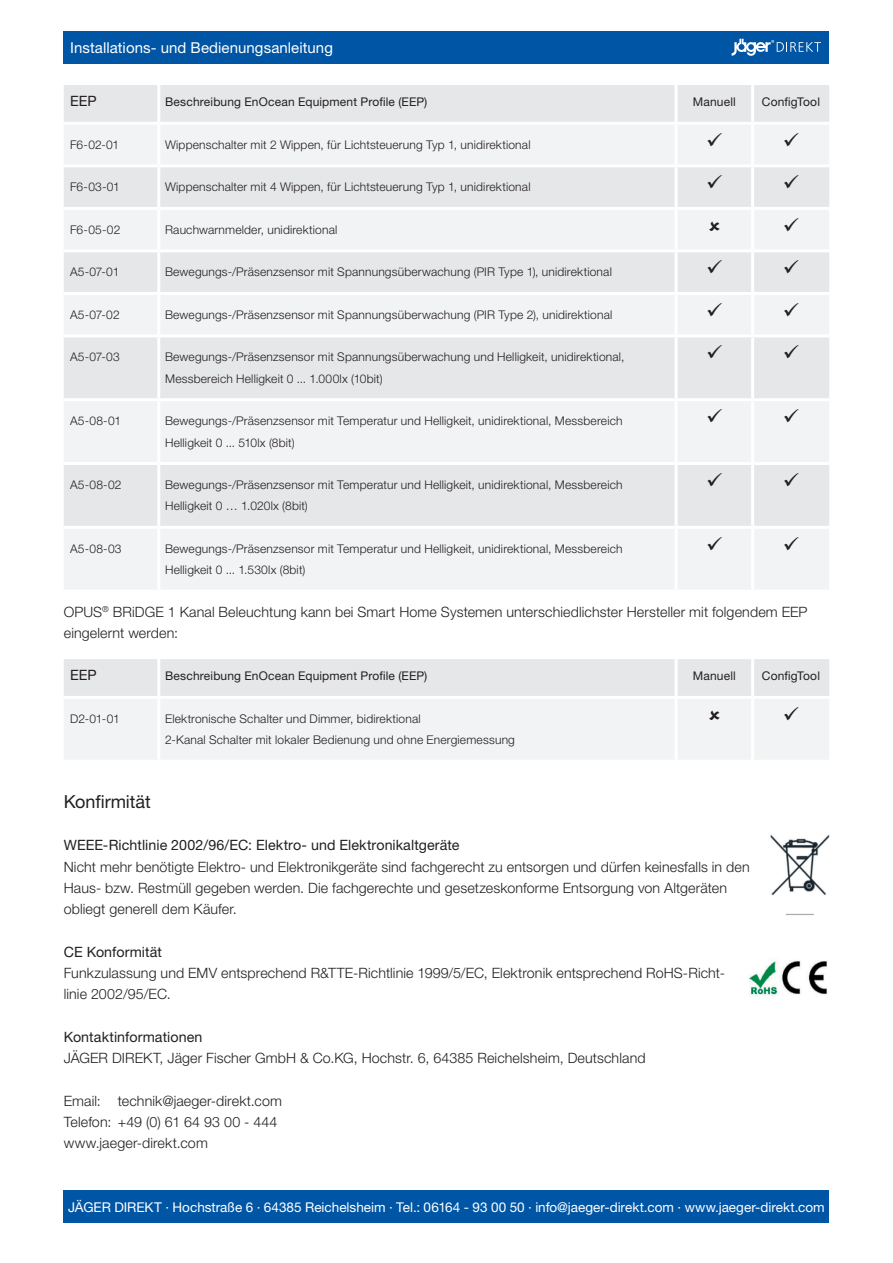
<style>
.page{position:relative;width:893px;height:1263px;background:#fff}
.page>*{position:absolute;margin:0;border:0;box-sizing:border-box;transform-origin:0 0}
.t1{font:18px "Helvetica Neue LT Pro";letter-spacing:-.005em;color:#231f20}
.t2{font:15px "Helvetica Neue LT Pro";letter-spacing:.005em;color:#fff}
.t3{font:300 14.25px/21.3px "Helvetica Neue LT Pro";letter-spacing:.01em;color:#231f20}
.t4{font:14.25px "Helvetica Neue LT Pro";letter-spacing:.005em;color:#231f20}
.t5{font:13.5px "Helvetica Neue LT Pro";color:#fff}
.t6{font:300 12px/21.3px "Helvetica Neue LT Pro";letter-spacing:.015em;color:#231f20}
.t7{font:12px "Helvetica Neue LT Pro";letter-spacing:.015em;color:#231f20}
</style>
<div class="page">
<div style="left:64px;top:1191px;width:765px;height:32px;background:#0155a5"></div>
<div style="left:64px;top:31px;width:765px;height:33px;background:#0155a5"></div>
<svg style="left:732px;top:39px;width:89px;height:17px"></svg>
<div style="left:64px;top:85px;width:765px;height:37px;background:#e6e7e9"></div>
<svg style="left:64px;top:125px;width:765px;height:464px;fill:#f2f3f4"></svg>
<hr style="left:64px;top:164px;width:95px;height:3px;background:#fff">
<hr style="left:159px;top:164px;width:517px;height:3px;background:#fff">
<hr style="left:676px;top:164px;width:77px;height:3px;background:#fff">
<hr style="left:753px;top:164px;width:76px;height:3px;background:#fff">
<hr style="left:64px;top:207px;width:95px;height:3px;background:#fff">
<hr style="left:159px;top:207px;width:517px;height:3px;background:#fff">
<hr style="left:676px;top:207px;width:77px;height:3px;background:#fff">
<hr style="left:753px;top:207px;width:76px;height:3px;background:#fff">
<hr style="left:64px;top:249px;width:95px;height:3px;background:#fff">
<hr style="left:159px;top:249px;width:517px;height:3px;background:#fff">
<hr style="left:676px;top:249px;width:77px;height:3px;background:#fff">
<hr style="left:753px;top:249px;width:76px;height:3px;background:#fff">
<hr style="left:64px;top:292px;width:95px;height:3px;background:#fff">
<hr style="left:159px;top:292px;width:517px;height:3px;background:#fff">
<hr style="left:676px;top:292px;width:77px;height:3px;background:#fff">
<hr style="left:753px;top:292px;width:76px;height:3px;background:#fff">
<hr style="left:64px;top:334px;width:95px;height:3px;background:#fff">
<hr style="left:159px;top:334px;width:517px;height:3px;background:#fff">
<hr style="left:676px;top:334px;width:77px;height:3px;background:#fff">
<hr style="left:753px;top:334px;width:76px;height:3px;background:#fff">
<hr style="left:64px;top:398px;width:95px;height:3px;background:#fff">
<hr style="left:159px;top:398px;width:517px;height:3px;background:#fff">
<hr style="left:676px;top:398px;width:77px;height:3px;background:#fff">
<hr style="left:753px;top:398px;width:76px;height:3px;background:#fff">
<hr style="left:64px;top:462px;width:95px;height:3px;background:#fff">
<hr style="left:159px;top:462px;width:517px;height:3px;background:#fff">
<hr style="left:676px;top:462px;width:77px;height:3px;background:#fff">
<hr style="left:753px;top:462px;width:76px;height:3px;background:#fff">
<hr style="left:64px;top:526px;width:95px;height:3px;background:#fff">
<hr style="left:159px;top:526px;width:517px;height:3px;background:#fff">
<hr style="left:676px;top:526px;width:77px;height:3px;background:#fff">
<hr style="left:753px;top:526px;width:76px;height:3px;background:#fff">
<hr style="left:157px;top:85px;width:3px;height:37px;background:#fff">
<hr style="left:675px;top:85px;width:3px;height:37px;background:#fff">
<hr style="left:751px;top:85px;width:3px;height:37px;background:#fff">
<hr style="left:157px;top:125px;width:3px;height:39px;background:#fff">
<hr style="left:675px;top:125px;width:3px;height:39px;background:#fff">
<hr style="left:751px;top:125px;width:3px;height:39px;background:#fff">
<hr style="left:157px;top:167px;width:3px;height:40px;background:#fff">
<hr style="left:675px;top:167px;width:3px;height:40px;background:#fff">
<hr style="left:751px;top:167px;width:3px;height:40px;background:#fff">
<hr style="left:157px;top:210px;width:3px;height:39px;background:#fff">
<hr style="left:675px;top:210px;width:3px;height:39px;background:#fff">
<hr style="left:751px;top:210px;width:3px;height:39px;background:#fff">
<hr style="left:157px;top:252px;width:3px;height:40px;background:#fff">
<hr style="left:675px;top:252px;width:3px;height:40px;background:#fff">
<hr style="left:751px;top:252px;width:3px;height:40px;background:#fff">
<hr style="left:157px;top:295px;width:3px;height:39px;background:#fff">
<hr style="left:675px;top:295px;width:3px;height:39px;background:#fff">
<hr style="left:751px;top:295px;width:3px;height:39px;background:#fff">
<hr style="left:157px;top:337px;width:3px;height:61px;background:#fff">
<hr style="left:675px;top:337px;width:3px;height:61px;background:#fff">
<hr style="left:751px;top:337px;width:3px;height:61px;background:#fff">
<hr style="left:157px;top:401px;width:3px;height:61px;background:#fff">
<hr style="left:675px;top:401px;width:3px;height:61px;background:#fff">
<hr style="left:751px;top:401px;width:3px;height:61px;background:#fff">
<hr style="left:157px;top:465px;width:3px;height:61px;background:#fff">
<hr style="left:675px;top:465px;width:3px;height:61px;background:#fff">
<hr style="left:751px;top:465px;width:3px;height:61px;background:#fff">
<hr style="left:157px;top:529px;width:3px;height:61px;background:#fff">
<hr style="left:675px;top:529px;width:3px;height:61px;background:#fff">
<hr style="left:751px;top:529px;width:3px;height:61px;background:#fff">
<img style="left:770px;top:834px;width:59px;height:81px">
<img style="left:749px;top:960px;width:78px;height:37px">
<div style="left:64px;top:659px;width:765px;height:37px;background:#e6e7e9"></div>
<div style="left:64px;top:699px;width:765px;height:60px;background:#f2f3f4"></div>
<hr style="left:157px;top:659px;width:3px;height:37px;background:#fff">
<hr style="left:675px;top:659px;width:3px;height:37px;background:#fff">
<hr style="left:751px;top:659px;width:3px;height:37px;background:#fff">
<hr style="left:157px;top:699px;width:3px;height:61px;background:#fff">
<hr style="left:675px;top:699px;width:3px;height:61px;background:#fff">
<hr style="left:751px;top:699px;width:3px;height:61px;background:#fff">
<svg style="left:709px;top:221px;width:10px;height:10px"></svg>
<svg style="left:709px;top:710px;width:10px;height:10px"></svg>
<svg style="left:708px;top:133px;width:14px;height:13px"></svg>
<svg style="left:784px;top:133px;width:14px;height:13px"></svg>
<svg style="left:708px;top:175px;width:14px;height:14px"></svg>
<svg style="left:784px;top:175px;width:14px;height:14px"></svg>
<svg style="left:784px;top:218px;width:14px;height:13px"></svg>
<svg style="left:708px;top:260px;width:14px;height:14px"></svg>
<svg style="left:784px;top:260px;width:14px;height:14px"></svg>
<svg style="left:708px;top:303px;width:14px;height:13px"></svg>
<svg style="left:784px;top:303px;width:14px;height:13px"></svg>
<svg style="left:708px;top:345px;width:14px;height:14px"></svg>
<svg style="left:784px;top:345px;width:14px;height:14px"></svg>
<svg style="left:708px;top:409px;width:14px;height:14px"></svg>
<svg style="left:784px;top:409px;width:14px;height:14px"></svg>
<svg style="left:708px;top:473px;width:14px;height:13px"></svg>
<svg style="left:784px;top:473px;width:14px;height:13px"></svg>
<svg style="left:708px;top:536px;width:14px;height:14px"></svg>
<svg style="left:784px;top:536px;width:14px;height:14px"></svg>
<svg style="left:784px;top:707px;width:14px;height:13px"></svg>
<p class="t2" style="left:70px;top:38px;width:264px">Installations- und Bedienungsanleitung</p>
<p class="t4" style="left:70px;top:92px;width:28px">EEP</p>
<p class="t7" style="left:165px;top:95px;width:264px">Beschreibung EnOcean Equipment Profile (EEP)</p>
<p class="t7" style="left:693px;top:95px;width:44px">Manuell</p>
<p class="t7" style="left:762px;top:95px;width:60px">ConfigTool</p>
<p class="t6" style="left:70px;top:134px;width:51px">F6-02-01</p>
<p class="t6" style="left:165px;top:134px;width:367px">Wippenschalter mit 2 Wippen, für Lichtsteuerung Typ 1, unidirektional</p>
<p class="t6" style="left:70px;top:176px;width:51px">F6-03-01</p>
<p class="t6" style="left:165px;top:176px;width:367px">Wippenschalter mit 4 Wippen, für Lichtsteuerung Typ 1, unidirektional</p>
<p class="t6" style="left:70px;top:219px;width:52px">F6-05-02</p>
<p class="t6" style="left:165px;top:219px;width:174px">Rauchwarnmelder, unidirektional</p>
<p class="t6" style="left:70px;top:261px;width:51px">A5-07-01</p>
<p class="t6" style="left:165px;top:261px;width:448px">Bewegungs-/Präsenzsensor mit Spannungsüberwachung (PIR Type 1), unidirektional</p>
<p class="t6" style="left:70px;top:304px;width:51px">A5-07-02</p>
<p class="t6" style="left:165px;top:304px;width:449px">Bewegungs-/Präsenzsensor mit Spannungsüberwachung (PIR Type 2), unidirektional</p>
<p class="t6" style="left:70px;top:346px;width:51px">A5-07-03</p>
<p class="t6" style="left:165px;top:346px;width:461px">Bewegungs-/Präsenzsensor mit Spannungsüberwachung und Helligkeit, unidirektional,<br>Messbereich Helligkeit 0 ... 1.000lx (10bit)</p>
<p class="t6" style="left:70px;top:410px;width:52px">A5-08-01</p>
<p class="t6" style="left:165px;top:410px;width:459px">Bewegungs-/Präsenzsensor mit Temperatur und Helligkeit, unidirektional, Messbereich<br>Helligkeit 0 ... 510lx (8bit)</p>
<p class="t6" style="left:70px;top:474px;width:53px">A5-08-02</p>
<p class="t6" style="left:165px;top:474px;width:459px">Bewegungs-/Präsenzsensor mit Temperatur und Helligkeit, unidirektional, Messbereich<br>Helligkeit 0 … 1.020lx (8bit)</p>
<p class="t6" style="left:70px;top:538px;width:53px">A5-08-03</p>
<p class="t6" style="left:165px;top:538px;width:459px">Bewegungs-/Präsenzsensor mit Temperatur und Helligkeit, unidirektional, Messbereich<br>Helligkeit 0 ... 1.530lx (8bit)</p>
<p class="t3" style="left:64px;top:601px;width:745px">OPUS<sup>®</sup> BRiDGE 1 Kanal Beleuchtung kann bei Smart Home Systemen unterschiedlichster Hersteller mit folgendem EEP eingelernt werden:</p>
<p class="t4" style="left:70px;top:666px;width:28px">EEP</p>
<p class="t7" style="left:165px;top:669px;width:264px">Beschreibung EnOcean Equipment Profile (EEP)</p>
<p class="t7" style="left:693px;top:669px;width:44px">Manuell</p>
<p class="t7" style="left:762px;top:669px;width:60px">ConfigTool</p>
<p class="t6" style="left:70px;top:708px;width:51px">D2-01-01</p>
<p class="t6" style="left:165px;top:708px;width:351px">Elektronische Schalter und Dimmer, bidirektional<br>2-Kanal Schalter mit lokaler Bedienung und ohne Energiemessung</p>
<h1 class="t1" style="left:64px;top:790px;width:89px">Konfirmität</h1>
<p class="t4" style="left:64px;top:837px;width:397px">WEEE-Richtlinie 2002/96/EC: Elektro- und Elektronikaltgeräte</p>
<p class="t3" style="left:64px;top:856px;width:687px">Nicht mehr benötigte Elektro- und Elektronikgeräte sind fachgerecht zu entsorgen und dürfen keinesfalls in den<br>Haus- bzw. Restmüll gegeben werden. Die fachgerechte und gesetzeskonforme Entsorgung von Altgeräten obliegt generell dem Käufer.</p>
<p class="t4" style="left:64px;top:943px;width:100px">CE Konformität</p>
<p class="t3" style="left:64px;top:962px;width:663px">Funkzulassung und EMV entsprechend R&amp;TTE-Richtlinie 1999/5/EC, Elektronik entsprechend RoHS-Richt&shy;linie 2002/95/EC.</p>
<p class="t4" style="left:64px;top:1028px;width:140px">Kontaktinformationen</p>
<p class="t3" style="left:64px;top:1047px;width:583px">JÄGER DIREKT, Jäger Fischer GmbH &amp; Co.KG, Hochstr. 6, 64385 Reichelsheim, Deutschland</p>
<p class="t3" style="left:64px;top:1089px;width:220px">Email: technik@jaeger-direkt.com<br>Telefon: +49 (0) 61 64 93 00 - 444 www.jaeger-direkt.com</p>
<p class="t5" style="left:68px;top:1199px;width:758px">JÄGER DIREKT · Hochstraße 6 · 64385 Reichelsheim · Tel.: 06164 - 93 00 50 · info@jaeger-direkt.com · www.jaeger-direkt.com</p>
</div>
